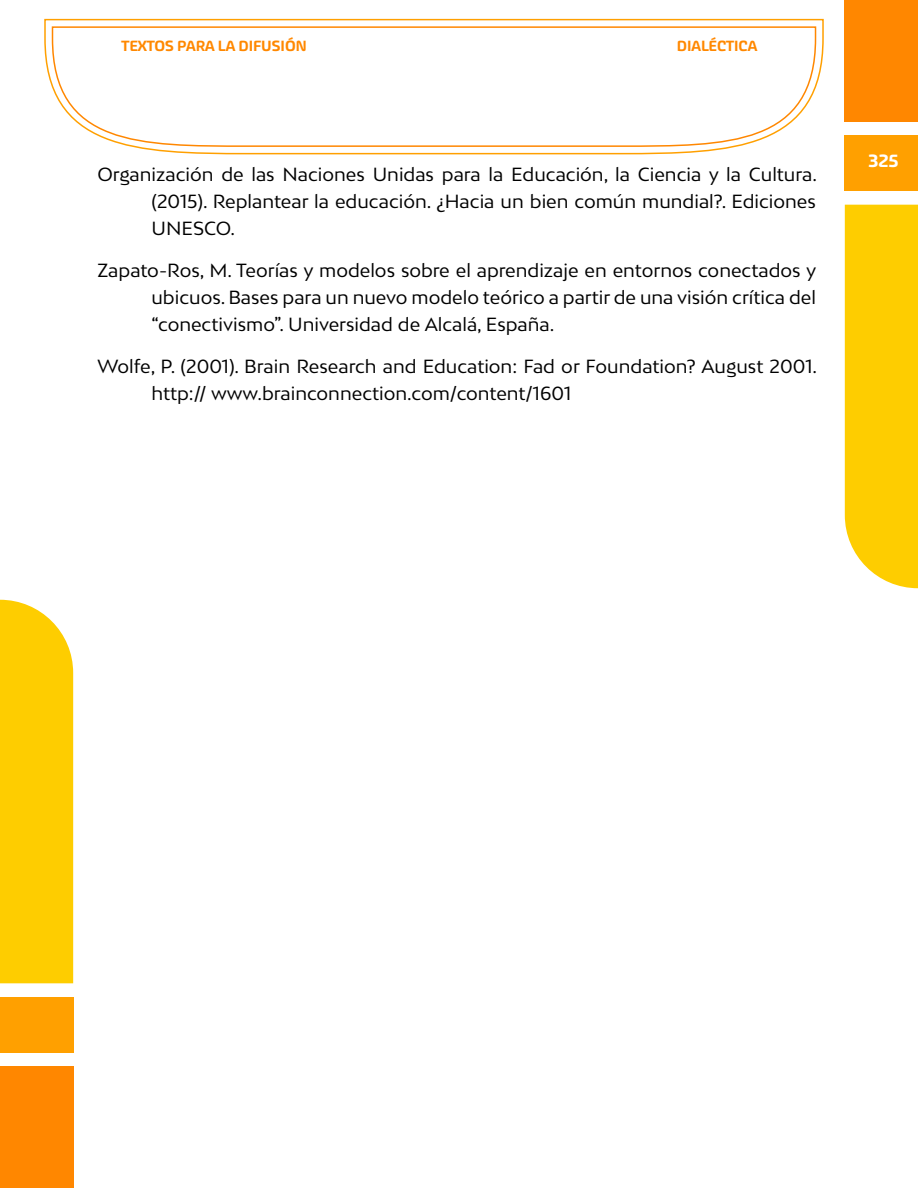
<style>
.page{position:relative;width:918px;height:1188px;background:#fff}
.page>*{position:absolute;margin:0;border:0;box-sizing:border-box;transform-origin:0 0}
.t1{font:18px/27px "Bw Mitga";color:#000;text-align:justify}
.t2{font:500 18px "Akceler Aalt";color:#fff}
.t3{font:500 15px "Akceler Aalt";color:#f80}
</style>
<div class="page">
<div style="left:845px;top:0;width:73px;height:122px;background:#ff8700"></div>
<div style="left:845px;top:135px;width:73px;height:56px;background:#ffa000"></div>
<div style="left:845px;top:205px;width:73px;height:383px;background:#fecd00"></div>
<div style="left:0;top:1066px;width:73px;height:122px;background:#ff8700"></div>
<div style="left:0;top:997px;width:73px;height:56px;background:#ffa000"></div>
<div style="left:0;top:600px;width:73px;height:383px;background:#fecd00"></div>
<svg style="left:44px;top:18px;width:780px;height:137px"></svg>
<svg style="left:51px;top:26px;width:766px;height:122px"></svg>
<p class="t3" style="left:122px;top:35px;width:187px">TEXTOS PARA LA DIFUSIÓN</p>
<p class="t3" style="left:677px;top:35px;width:82px">DIALÉCTICA</p>
<p class="t1" style="left:152px;top:160px;width:667px;text-indent:-54px">Organización de las Naciones Unidas para la Educación, la Ciencia y la Cultura. (2015). Replantear la educación. ¿Hacia un bien común mundial?. Ediciones UNESCO.</p>
<p class="t1" style="left:152px;top:256px;width:666px;text-indent:-54px">Zapato-Ros, M. Teorías y modelos sobre el aprendizaje en entornos conectados y ubicuos. Bases para un nuevo modelo teórico a partir de una visión crítica del “conectivismo”. Universidad de Alcalá, España.</p>
<p class="t1" style="left:152px;top:352px;width:667px;text-indent:-54px">Wolfe, P. (2001). Brain Research and Education: Fad or Foundation? August 2001. http:// www.brainconnection.com/content/1601</p>
<p class="t2" style="left:869px;top:147px;width:31px">325</p>
</div>
